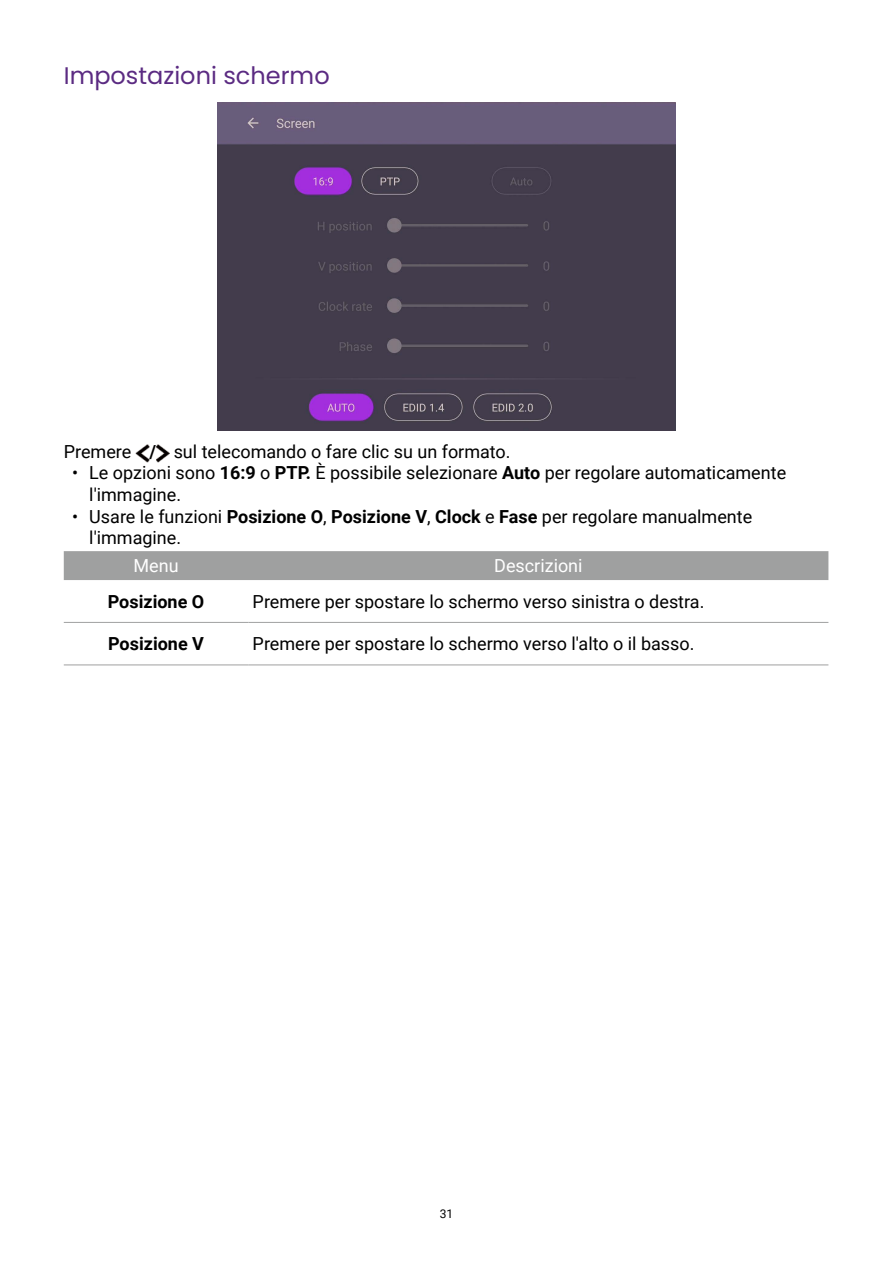
<style>
.page{position:relative;width:893px;height:1263px;background:#fff}
.page>*{position:absolute;margin:0;border:0;box-sizing:border-box;transform-origin:0 0}
.t1{font:24px "Poppins";color:#5b2b82}
.t2{font:18px/21.6px "Roboto";color:#000}
.t3{font:700 18px "Roboto";color:#000}
.t4{font:18px "Roboto";color:#fff}
.t5{font:12px "Roboto";color:#000}
.s1{font-weight:700}
</style>
<div class="page">
<img style="left:217px;top:102px;width:459px;height:329px">
<img style="left:136px;top:444px;width:14px;height:18px">
<img style="left:156px;top:444px;width:13px;height:18px">
<div style="left:64px;top:551px;width:764px;height:29px;background:#9fa0a0"></div>
<svg style="left:64px;top:664px;width:764px;height:1px"></svg>
<hr style="left:64px;top:622px;width:184px;height:1px;background:#9fa0a0">
<hr style="left:248px;top:622px;width:580px;height:1px;background:#9fa0a0">
<hr style="left:64px;top:665px;width:184px;height:1px;background:#9fa0a0">
<hr style="left:248px;top:665px;width:580px;height:1px;background:#9fa0a0">
<h1 class="t1" style="left:64px;top:62px;width:267px">Impostazioni schermo</h1>
<p class="t2" style="left:64px;top:440px;width:448px">Premere <span class="s1">/</span> sul telecomando o fare clic su un formato.</p>
<p class="t2" style="left:89px;top:462px;width:698px;text-indent:-17px">• Le opzioni sono <span class="s1">16:9</span> o <span class="s1">PTP.</span> È possibile selezionare <span class="s1">Auto</span> per regolare automaticamente l'immagine.</p>
<p class="t2" style="left:89px;top:505px;width:664px;text-indent:-17px">• Usare le funzioni <span class="s1">Posizione O</span>, <span class="s1">Posizione V</span>, <span class="s1">Clock</span> e <span class="s1">Fase</span> per regolare manualmente l'immagine.</p>
<p class="t4" style="left:134px;top:553px;width:47px">Menu</p>
<p class="t4" style="left:494px;top:553px;width:90px">Descrizioni</p>
<p class="t3" style="left:108px;top:588px;width:98px">Posizione O</p>
<p class="t2" style="left:253px;top:590px;width:453px">Premere per spostare lo schermo verso sinistra o destra.</p>
<p class="t3" style="left:108px;top:631px;width:97px">Posizione V</p>
<p class="t2" style="left:253px;top:632px;width:443px">Premere per spostare lo schermo verso l'alto o il basso.</p>
<p class="t5" style="left:440px;top:1205px;width:15px">31</p>
</div>
